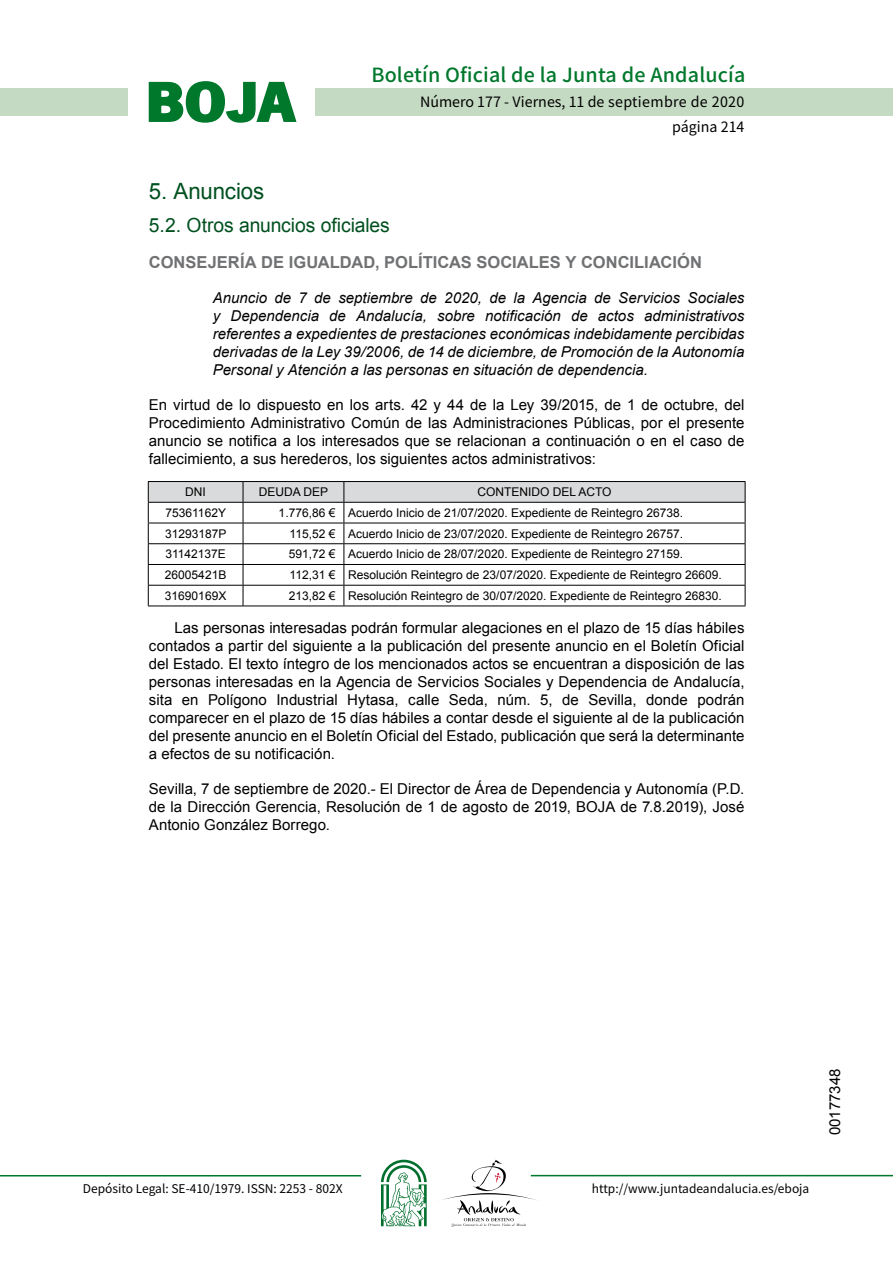
<style>
.page{position:relative;width:893px;height:1263px;background:#fff}
.page>*{position:absolute;margin:0;border:0;box-sizing:border-box;transform-origin:0 0}
.t1{font:700 57.75px "News Got T";color:#00782c;scale:1.14 1}
.t2{font:22.5px "Arial";letter-spacing:-.005em;color:#00501f}
.t3{font:500 19.5px "Noto Sans HK";letter-spacing:.01em;color:#00782c}
.t4{font:19.5px "Arial";letter-spacing:-.005em;color:#00501f}
.t5{font:700 16.5px "Arial";color:#707173}
.t6{font:15px/18px "Arial";color:#000;text-align:justify}
.t7{font:italic 15px/18px "Arial";color:#000;text-align:justify}
.t8{font:14.25px/24.5px "Noto Sans HK";color:#000;text-align:right}
.t9{font:12px "Arial";color:#000}
.t10{font:12px "Noto Sans HK";color:#000}
</style>
<div class="page">
<div style="left:315px;top:88px;width:577px;height:28px;background:#c5dac3"></div>
<div style="left:0;top:88px;width:128px;height:28px;background:#c5dac3"></div>
<hr style="left:0;top:1175px;width:361px;height:2px;background:#00782c">
<hr style="left:531px;top:1175px;width:361px;height:1px;background:#00782c">
<svg style="left:148px;top:81px;width:149px;height:42px"></svg>
<svg style="left:442px;top:1160px;width:100px;height:67px"></svg>
<svg style="left:381px;top:1160px;width:45px;height:66px"></svg>
<hr style="left:148px;top:481px;width:95px;height:1px;background:#000">
<hr style="left:243px;top:481px;width:101px;height:1px;background:#000">
<hr style="left:344px;top:481px;width:401px;height:1px;background:#000">
<svg style="left:148px;top:482px;width:597px;height:124px"></svg>
<hr style="left:148px;top:606px;width:95px;height:1px;background:#000">
<hr style="left:243px;top:606px;width:101px;height:1px;background:#000">
<hr style="left:344px;top:606px;width:401px;height:1px;background:#000">
<h1 class="t1" style="left:145px;top:68px;width:133px">BOJA</h1>
<h3 class="t3" style="left:371px;top:64px;width:375px">Boletín Oficial de la Junta de Andalucía</h3>
<p class="t8" style="left:420px;top:90px;width:326px">Número 177 - Viernes, 11 de septiembre de 2020 página 214</p>
<h2 class="t2" style="left:149px;top:177px;width:117px">5. Anuncios</h2>
<h3 class="t4" style="left:149px;top:212px;width:242px">5.2. Otros anuncios oficiales</h3>
<p class="t5" style="left:149px;top:251px;width:554px">CONSEJERÍA DE IGUALDAD, POLÍTICAS SOCIALES Y CONCI LIACIÓN</p>
<p class="t7" style="left:213px;top:289px;width:533px">Anuncio de 7 de septiembre de 2020, de la Agencia de Servicios Sociales y Dependencia de Andalucía, sobre notificación de actos administrativos referentes a expedientes de prestaciones económicas indebidamente percibidas derivadas de la Ley 39/2006, de 14 de diciembre, de Promoción de la Autonomía Personal y Atención a las personas en situación de dependencia.</p>
<p class="t6" style="left:149px;top:396px;width:597px">En virtud de lo dispuesto en los arts. 42 y 44 de la Ley 39/2015, de 1 de octubre, del Procedimiento Administrativo Común de las Administraciones Públicas, por el presente anuncio se notifica a los interesados que se relacionan a continuación o en el caso de fallecimiento, a sus herederos, los siguientes actos administrativos:</p>
<p class="t9" style="left:185px;top:484px;width:22px">DNI</p>
<p class="t9" style="left:259px;top:484px;width:71px">DEUDA DEP</p>
<p class="t9" style="left:477px;top:484px;width:136px">CONTENIDO DEL ACTO</p>
<p class="t9" style="left:165px;top:505px;width:62px">75361162Y</p>
<p class="t9" style="left:279px;top:505px;width:406px">1.776,86 € Acuerdo Inicio de 21/07/2020. Expediente de Reintegro 26738.</p>
<p class="t9" style="left:165px;top:526px;width:63px">31293187P</p>
<p class="t9" style="left:289px;top:526px;width:395px">115,52 € Acuerdo Inicio de 23/07/2020. Expediente de Reintegro 26757.</p>
<p class="t9" style="left:165px;top:546px;width:62px">31142137E</p>
<p class="t9" style="left:289px;top:546px;width:396px">591,72 € Acuerdo Inicio de 28/07/2020. Expediente de Reintegro 27159.</p>
<p class="t9" style="left:165px;top:567px;width:63px">26005421B</p>
<p class="t9" style="left:289px;top:567px;width:434px">112,31 € Resolución Reintegro de 23/07/2020. Expediente de Reintegro 26609.</p>
<p class="t9" style="left:165px;top:588px;width:63px">31690169X</p>
<p class="t9" style="left:289px;top:588px;width:435px">213,82 € Resolución Reintegro de 30/07/2020. Expediente de Reintegro 26830.</p>
<p class="t6" style="left:149px;top:619px;width:597px;text-indent:26px">Las personas interesadas podrán formular alegaciones en el plazo de 15 días hábiles contados a partir del siguiente a la publicación del presente anuncio en el Boletín Oficial del Estado. El texto íntegro de los mencionados actos se encuentran a disposición de las personas interesadas en la Agencia de Servicios Sociales y Dependencia de Andalucía, sita en Polígono Industrial Hytasa, calle Seda, núm. 5, de Sevilla, donde podrán comparecer en el plazo de 15 días hábiles a contar desde el siguiente al de la publicación del presente anuncio en el Boletín Oficial del Estado, publicación que será la determinante a efectos de su notificación.</p>
<p class="t6" style="left:149px;top:780px;width:597px">Sevilla, 7 de septiembre de 2020.- El Director de Área de Dependencia y Autonomía (P.D. de la Dirección Gerencia, Resolución de 1 de agosto de 2019, BOJA de 7.8.2019), José Antonio González Borrego.</p>
<p class="t10" style="left:83px;top:1181px;width:261px">Depósito Legal: SE-410/1979. ISSN: 2253 - 802X</p>
<p class="t10" style="left:592px;top:1181px;width:219px">http://www.juntadeandalucia.es/eboja</p>
<p class="t6" style="left:826px;top:1135px;width:68px;rotate:-90deg">00177348</p>
</div>
